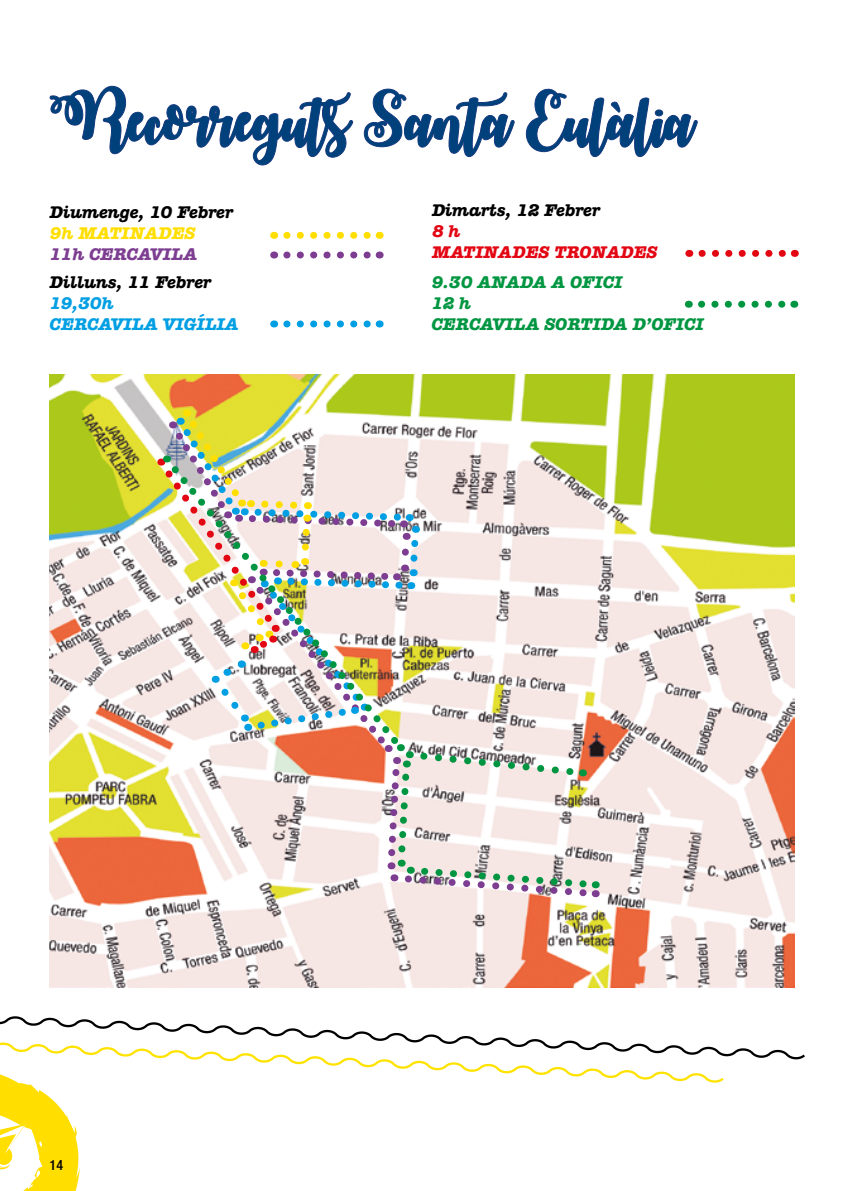
<style>
.page{position:relative;width:844px;height:1191px;background:#fff}
.page>*{position:absolute;margin:0;border:0;box-sizing:border-box;transform-origin:0 0}
.t1{font:52.5px "October Twilight";color:#00417b}
.t2{font:17.5px "A Typewriter Bld Itlic";color:#000}
.t3{font:17.5px/21px "A Typewriter Bld Itlic";color:#009641}
.t4{font:17.5px/21px "A Typewriter Bld Itlic";color:#009fe3}
.t5{font:17.5px/21px "A Typewriter Bld Itlic";color:#e30613}
.t6{font:17.5px "A Typewriter Bld Itlic";color:#7d3e91}
.t7{font:17.5px "A Typewriter Bld Itlic";color:#ffde00}
.t8{font:500 condensed 14px "Helvetica Neue LT Std";color:#000}
</style>
<div class="page">
<svg style="left:0;top:1085px;width:80px;height:106px"></svg>
<svg style="left:287px;top:232px;width:84px;height:7px"></svg>
<svg style="left:287px;top:251px;width:84px;height:7px"></svg>
<svg style="left:701px;top:250px;width:85px;height:7px"></svg>
<svg style="left:287px;top:320px;width:84px;height:7px"></svg>
<svg style="left:701px;top:301px;width:85px;height:7px"></svg>
<svg style="left:49px;top:85px;width:304px;height:81px"></svg>
<svg style="left:363px;top:88px;width:152px;height:69px"></svg>
<svg style="left:525px;top:88px;width:173px;height:69px"></svg>
<img style="left:50px;top:374px;width:744px;height:613px">
<svg style="left:159px;top:409px;width:437px;height:491px"></svg>
<svg style="left:726px;top:1048px;width:79px;height:12px"></svg>
<svg style="left:0;top:1016px;width:726px;height:69px"></svg>
<h1 class="t1" style="left:50px;top:90px;width:645px">Recorreguts Santa Eulàlia</h1>
<p class="t2" style="left:50px;top:200px;width:185px">Diumenge, 10 Febrer</p>
<p class="t7" style="left:50px;top:221px;width:147px">9h MATINADES</p>
<p class="t6" style="left:50px;top:242px;width:149px">11h CERCAVILA</p>
<p class="t2" style="left:50px;top:270px;width:163px">Dilluns, 11 Febrer</p>
<p class="t4" style="left:50px;top:294px;width:190px">19,30h<br>CERCAVILA VIGÍLIA</p>
<p class="t2" style="left:432px;top:199px;width:170px">Dimarts, 12 Febrer</p>
<p class="t5" style="left:432px;top:222px;width:227px">8 h<br>MATINADES TRONADES</p>
<p class="t3" style="left:431px;top:273px;width:274px">9.30 ANADA A OFICI<br>12 h<br>CERCAVILA SORTIDA D’OFICI</p>
<p class="t8" style="left:50px;top:1156px;width:15px">14</p>
</div>
